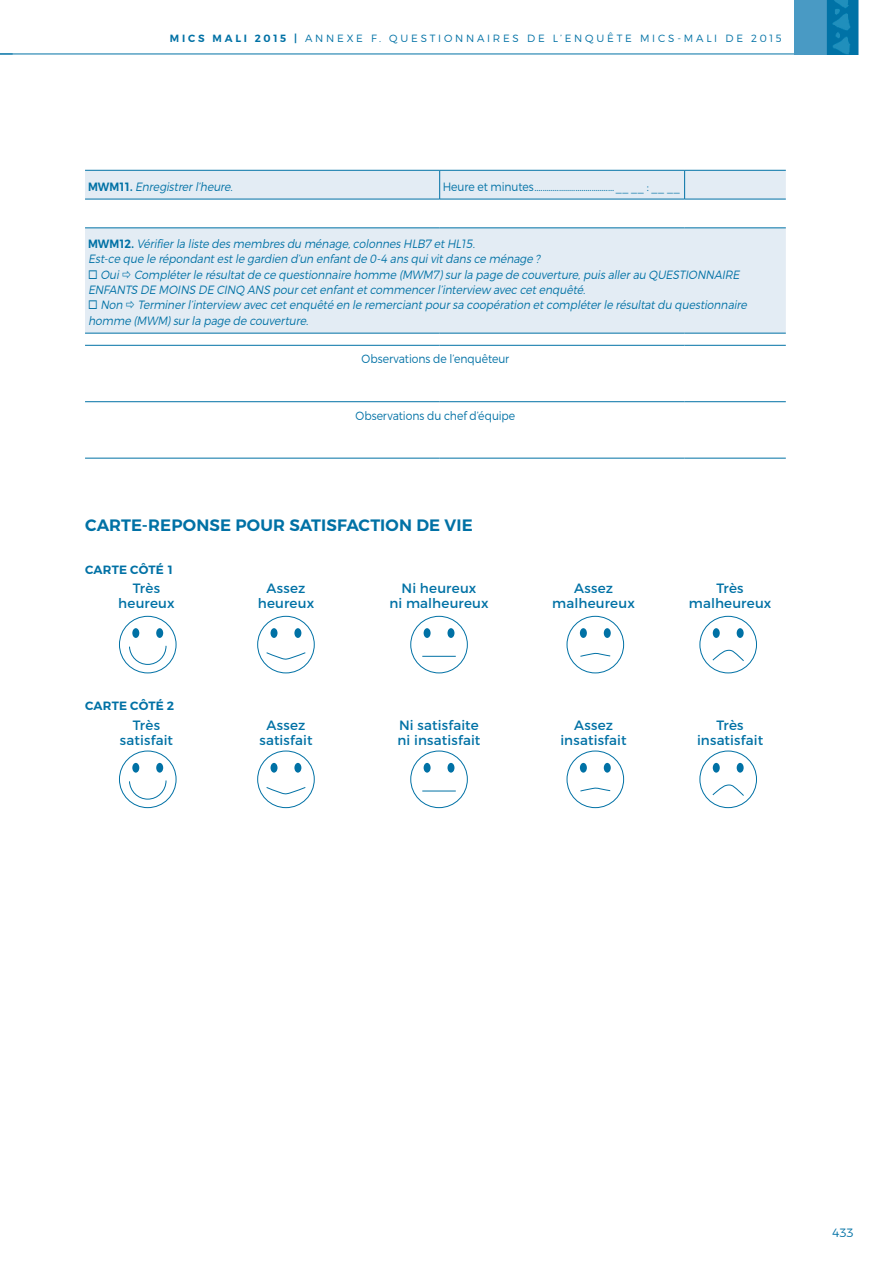
<style>
.page{position:relative;width:893px;height:1263px;background:#fff}
.page>*{position:absolute;margin:0;border:0;box-sizing:border-box;transform-origin:0 0}
.t1{font:600 16.5px "Montserrat";letter-spacing:.005em;color:#0071a5}
.t2{font:13.5px "Montserrat";letter-spacing:.015em;color:#0071a5}
.t3{font:italic 300 12px/15.3px "Montserrat";color:#0071a5;scale:.9 1}
.t4{font:300 12px "Montserrat";letter-spacing:-.005em;color:#0071a5;scale:.9 1}
.t5{font:600 12px "Montserrat";letter-spacing:.01em;color:#0071a5}
.t6{font:300 12px "Montserrat";letter-spacing:-.005em;color:#0071a5}
.t7{font:300 10.5px "Montserrat";letter-spacing:.265em;color:#0071a5}
.s1{font-weight:600}
.s2{font-weight:600;font-style:normal}
</style>
<div class="page">
<hr style="left:0;top:54px;width:858px;height:1px;background:#0071a5">
<svg style="left:0;top:54px;width:13px;height:1px"></svg>
<img style="left:794px;top:0;width:64px;height:54px">
<svg style="left:85px;top:171px;width:701px;height:162px;fill:#e3ecf4"></svg>
<hr style="left:85px;top:170px;width:355px;height:1px;background:#0071a5">
<svg style="left:439px;top:170px;width:1px;height:29px"></svg>
<hr style="left:440px;top:170px;width:245px;height:1px;background:#0071a5">
<svg style="left:684px;top:170px;width:1px;height:29px"></svg>
<hr style="left:685px;top:170px;width:101px;height:1px;background:#0071a5">
<hr style="left:85px;top:199px;width:355px;height:1px;background:#0071a5">
<hr style="left:440px;top:199px;width:245px;height:1px;background:#0071a5">
<hr style="left:685px;top:199px;width:101px;height:1px;background:#0071a5">
<hr style="left:85px;top:228px;width:355px;height:1px;background:#0071a5">
<hr style="left:440px;top:228px;width:245px;height:1px;background:#0071a5">
<hr style="left:685px;top:228px;width:101px;height:1px;background:#0071a5">
<hr style="left:85px;top:333px;width:355px;height:1px;background:#0071a5">
<hr style="left:440px;top:333px;width:245px;height:1px;background:#0071a5">
<hr style="left:685px;top:333px;width:101px;height:1px;background:#0071a5">
<hr style="left:85px;top:345px;width:355px;height:1px;background:#0071a5">
<hr style="left:440px;top:345px;width:245px;height:1px;background:#0071a5">
<hr style="left:685px;top:345px;width:101px;height:1px;background:#0071a5">
<hr style="left:85px;top:401px;width:355px;height:1px;background:#0071a5">
<hr style="left:440px;top:401px;width:245px;height:1px;background:#0071a5">
<hr style="left:685px;top:401px;width:101px;height:1px;background:#0071a5">
<hr style="left:85px;top:458px;width:355px;height:1px;background:#0071a5">
<hr style="left:440px;top:458px;width:245px;height:1px;background:#0071a5">
<hr style="left:685px;top:458px;width:101px;height:1px;background:#0071a5">
<div style="left:119px;top:616px;width:57px;height:57px;border:1px solid #0071a5;border-radius:50%"></div>
<div style="left:132px;top:628px;width:7px;height:10px;background:#0071a5;border-radius:50%"></div>
<div style="left:156px;top:628px;width:7px;height:10px;background:#0071a5;border-radius:50%"></div>
<svg style="left:129px;top:645px;width:38px;height:20px"></svg>
<div style="left:257px;top:616px;width:58px;height:57px;border:1px solid #0071a5;border-radius:50%"></div>
<div style="left:271px;top:628px;width:6px;height:10px;background:#0071a5;border-radius:50%"></div>
<div style="left:294px;top:628px;width:7px;height:10px;background:#0071a5;border-radius:50%"></div>
<svg style="left:266px;top:652px;width:40px;height:8px"></svg>
<div style="left:410px;top:616px;width:58px;height:57px;border:1px solid #0071a5;border-radius:50%"></div>
<div style="left:424px;top:628px;width:7px;height:10px;background:#0071a5;border-radius:50%"></div>
<div style="left:447px;top:628px;width:7px;height:10px;background:#0071a5;border-radius:50%"></div>
<hr style="left:422px;top:656px;width:34px;height:1px;background:#0071a5">
<div style="left:567px;top:616px;width:57px;height:57px;border:1px solid #0071a5;border-radius:50%"></div>
<div style="left:580px;top:628px;width:7px;height:10px;background:#0071a5;border-radius:50%"></div>
<div style="left:604px;top:628px;width:7px;height:10px;background:#0071a5;border-radius:50%"></div>
<svg style="left:580px;top:652px;width:31px;height:5px"></svg>
<div style="left:700px;top:616px;width:57px;height:57px;border:1px solid #0071a5;border-radius:50%"></div>
<div style="left:713px;top:628px;width:7px;height:10px;background:#0071a5;border-radius:50%"></div>
<div style="left:737px;top:628px;width:7px;height:10px;background:#0071a5;border-radius:50%"></div>
<svg style="left:712px;top:649px;width:32px;height:12px"></svg>
<div style="left:119px;top:751px;width:57px;height:57px;border:1px solid #0071a5;border-radius:50%"></div>
<div style="left:132px;top:763px;width:7px;height:10px;background:#0071a5;border-radius:50%"></div>
<div style="left:156px;top:763px;width:7px;height:10px;background:#0071a5;border-radius:50%"></div>
<svg style="left:129px;top:780px;width:38px;height:20px"></svg>
<div style="left:257px;top:751px;width:58px;height:57px;border:1px solid #0071a5;border-radius:50%"></div>
<div style="left:271px;top:763px;width:6px;height:10px;background:#0071a5;border-radius:50%"></div>
<div style="left:294px;top:763px;width:7px;height:10px;background:#0071a5;border-radius:50%"></div>
<svg style="left:266px;top:787px;width:40px;height:8px"></svg>
<div style="left:410px;top:751px;width:58px;height:57px;border:1px solid #0071a5;border-radius:50%"></div>
<div style="left:424px;top:763px;width:7px;height:10px;background:#0071a5;border-radius:50%"></div>
<div style="left:447px;top:763px;width:7px;height:10px;background:#0071a5;border-radius:50%"></div>
<hr style="left:422px;top:791px;width:34px;height:1px;background:#0071a5">
<div style="left:567px;top:751px;width:57px;height:57px;border:1px solid #0071a5;border-radius:50%"></div>
<div style="left:580px;top:763px;width:7px;height:10px;background:#0071a5;border-radius:50%"></div>
<div style="left:604px;top:763px;width:7px;height:10px;background:#0071a5;border-radius:50%"></div>
<svg style="left:580px;top:787px;width:31px;height:4px"></svg>
<div style="left:700px;top:751px;width:57px;height:57px;border:1px solid #0071a5;border-radius:50%"></div>
<div style="left:713px;top:763px;width:7px;height:10px;background:#0071a5;border-radius:50%"></div>
<div style="left:737px;top:763px;width:7px;height:10px;background:#0071a5;border-radius:50%"></div>
<svg style="left:712px;top:784px;width:32px;height:12px"></svg>
<svg style="left:123px;top:271px;width:7px;height:7px"></svg>
<svg style="left:126px;top:301px;width:8px;height:8px"></svg>
<p class="t7" style="left:170px;top:32px;width:613px"><span class="s1">MICS MALI 2015 |</span> ANNEXE F. QUESTIONNAIRES DE L’ENQUÊTE MICS-MALI DE 2015</p>
<p class="t3" style="left:88px;top:178px;width:165px"><span class="s2">M W M 11 .</span> Enregistrerl’heure.</p>
<p class="t4" style="left:443px;top:179px;width:265px">Heure et minutes....................................... __ __ : __ __</p>
<p class="t3" style="left:88px;top:236px;width:507px"><span class="s2">M W M 1 2 .</span> Vérifierla liste desmembresdu ménage,colonnesHLB7 etHL15.<br>Est-ce que le répondantestle gardien d’un enfantde 0-4 ansquivitdansce ménage ?</p>
<p class="t3" style="left:88px;top:267px;width:728px">◻ Oui Compléterle résultatde ce questionnaire homme (MWM7)surla page de couverture,puisallerau QUESTIONNAIRE<br>ENFANTS DE MOINS DE CINQ ANS pourcetenfantetcommencerl’interview avec cetenquêté.</p>
<p class="t3" style="left:88px;top:297px;width:736px">◻ Non Terminerl’interview avec cetenquêté en le remerciantpoursa coopération etcompléterle résultatdu questionnaire homme (MWM)surla page de couverture.</p>
<p class="t4" style="left:362px;top:352px;width:166px">Observations de l’enquêteur</p>
<p class="t4" style="left:356px;top:408px;width:179px">Observations du chef d’équipe</p>
<h1 class="t1" style="left:85px;top:515px;width:389px">CARTE-REPONSE POUR SATISFACTION DE VIE</h1>
<p class="t5" style="left:85px;top:562px;width:91px">CARTE CÔTÉ 1</p>
<p class="t2" style="left:133px;top:580px;width:29px">Très</p>
<p class="t2" style="left:267px;top:580px;width:40px">Assez</p>
<p class="t2" style="left:402px;top:580px;width:76px">Ni heureux</p>
<p class="t2" style="left:574px;top:580px;width:40px">Assez</p>
<p class="t2" style="left:717px;top:580px;width:29px">Très</p>
<p class="t2" style="left:118px;top:595px;width:58px">heureux</p>
<p class="t2" style="left:258px;top:595px;width:58px">heureux</p>
<p class="t2" style="left:389px;top:595px;width:101px">ni malheureux</p>
<p class="t2" style="left:552px;top:595px;width:84px">malheureux</p>
<p class="t2" style="left:689px;top:595px;width:84px">malheureux</p>
<p class="t5" style="left:85px;top:699px;width:91px">CARTE CÔTÉ 2</p>
<p class="t2" style="left:133px;top:716px;width:29px">Très</p>
<p class="t2" style="left:267px;top:716px;width:40px">Assez</p>
<p class="t2" style="left:399px;top:716px;width:81px">Ni satisfaite</p>
<p class="t2" style="left:574px;top:716px;width:40px">Assez</p>
<p class="t2" style="left:716px;top:716px;width:29px">Très</p>
<p class="t2" style="left:120px;top:731px;width:55px">satisfait</p>
<p class="t2" style="left:259px;top:731px;width:55px">satisfait</p>
<p class="t2" style="left:398px;top:731px;width:84px">ni insatisfait</p>
<p class="t2" style="left:560px;top:731px;width:68px">insatisfait</p>
<p class="t2" style="left:697px;top:731px;width:68px">insatisfait</p>
<p class="t6" style="left:832px;top:1225px;width:23px">433</p>
</div>
